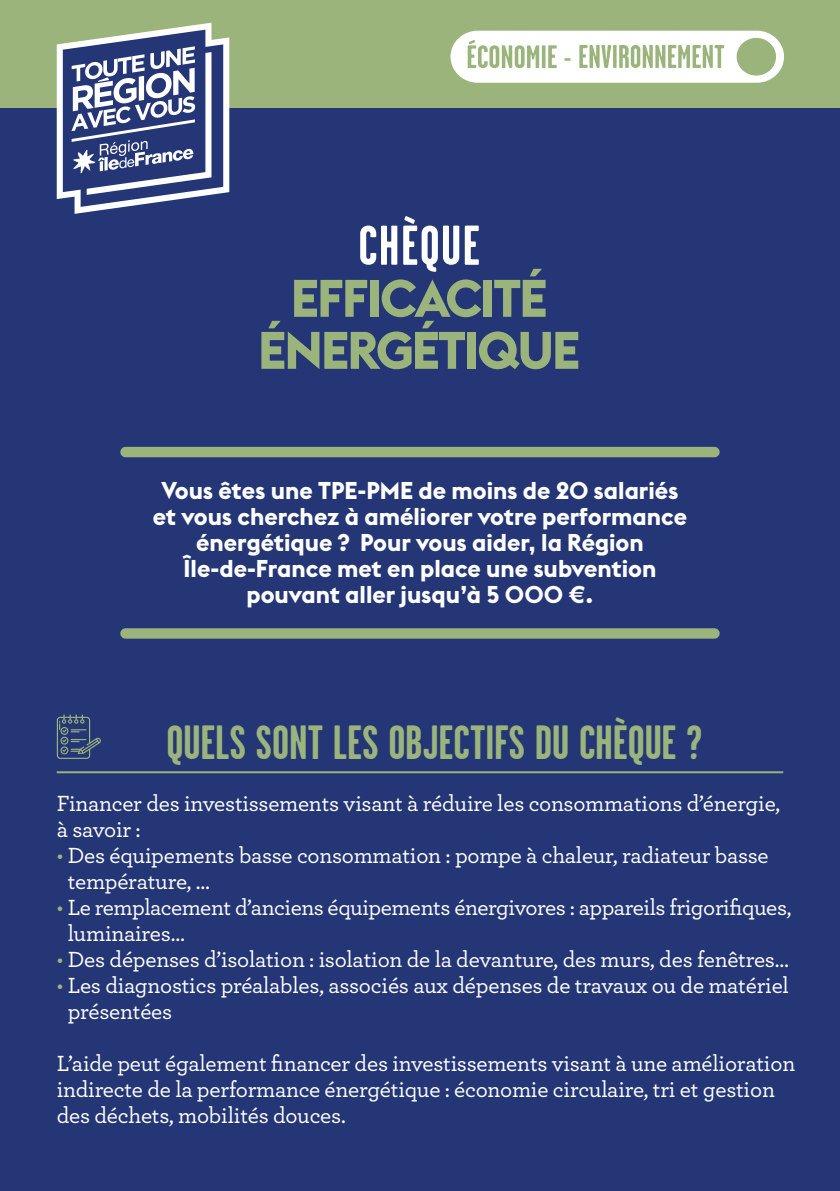
<style>
.page{position:relative;width:840px;height:1191px;background:#fff}
.page>*{position:absolute;margin:0;border:0;box-sizing:border-box;transform-origin:0 0}
.t1{font:700 56px "Garage Gothic";letter-spacing:.025em;color:#fff}
.t2{font:700 52px/52px "Euclid Flex";letter-spacing:-.04em;color:#9ab47c;text-align:center}
.t3{font:700 48px "Garage Gothic";color:#9ab47c}
.t4{font:700 24px/26px "Euclid Flex";color:#fff;text-align:center}
.t5{font:500 23px/26px "Archer";letter-spacing:-.01em;color:#fff}
.s1{color:#9ab47c}
</style>
<div class="page">
<div style="left:0;top:0;width:839px;height:1191px;background:#9ab47c"></div>
<div style="left:0;top:109px;width:839px;height:1082px;background:#243675"></div>
<svg style="left:57px;top:714px;width:44px;height:45px"></svg>
<div style="left:120px;top:628px;width:599px;height:10px;background:#9ab47c;border-radius:5px"></div>
<div style="left:120px;top:447px;width:599px;height:10px;background:#9ab47c;border-radius:5px"></div>
<svg style="left:57px;top:23px;width:172px;height:191px"></svg>
<hr style="left:57px;top:771px;width:725px;height:2px;background:#9ab47c">
<svg style="left:450px;top:31px;width:333px;height:52px"></svg>
<h1 class="t1" style="left:358px;top:211px;width:123px">CHÈQUE</h1>
<h2 class="t2" style="left:258px;top:273px;width:324px">EFFICACITÉ<br>ÉNERGÉTIQUE</h2>
<p class="t4" style="left:153px;top:477px;width:535px">Vous êtes une TPE-PME de moins de 20 salariés et vous cherchez à améliorer votre performance énergétique ? Pour vous aider, la Région Île-de-France met en place une subvention pouvant aller jusqu’à 5 000 €.</p>
<h3 class="t3" style="left:166px;top:713px;width:536px">QUELS SONT LES OBJECTIFS DU CHÈQUE ?</h3>
<p class="t5" style="left:57px;top:789px;width:724px">Financer des investissements visant à réduire les consommations d’énergie, à savoir :</p>
<p class="t5" style="left:68px;top:841px;width:702px;text-indent:-11px"><span class="s1">•</span> Des équipements basse consommation : pompe à chaleur, radiateur basse température, …</p>
<p class="t5" style="left:68px;top:893px;width:724px;text-indent:-11px"><span class="s1">•</span> Le remplacement d’anciens équipements énergivores : appareils frigorifiques, luminaires…</p>
<p class="t5" style="left:57px;top:945px;width:733px"><span class="s1">•</span> Des dépenses d’isolation : isolation de la devanture, des murs, des fenêtres…</p>
<p class="t5" style="left:68px;top:971px;width:722px;text-indent:-11px"><span class="s1">•</span> Les diagnostics préalables, associés aux dépenses de travaux ou de matériel présentées</p>
<p class="t5" style="left:57px;top:1049px;width:739px">L’aide peut également financer des investissements visant à une amélioration indirecte de la performance énergétique : économie circulaire, tri et gestion des déchets, mobilités douces.</p>
</div>
